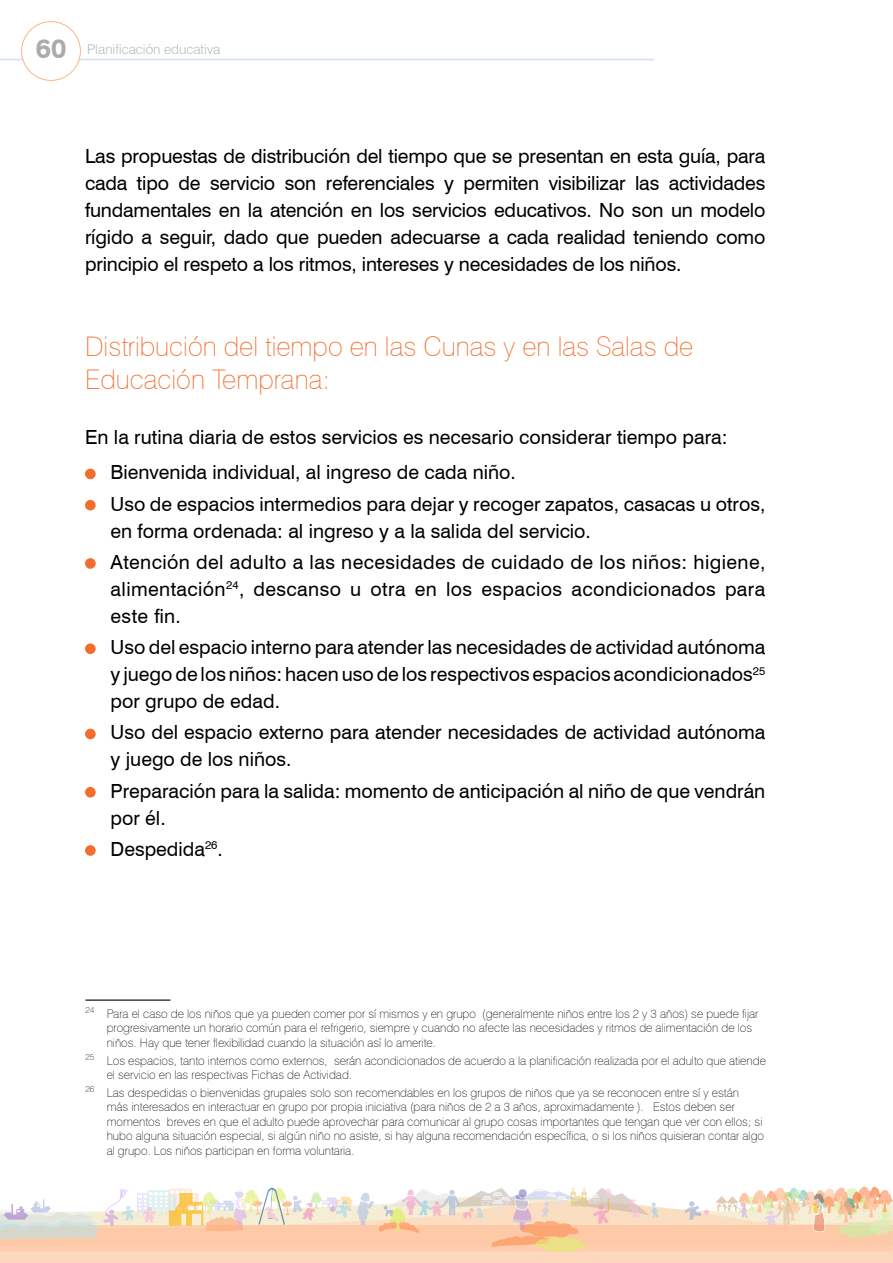
<style>
.page{position:relative;width:893px;height:1263px;background:#fff}
.page>*{position:absolute;margin:0;border:0;box-sizing:border-box;transform-origin:0 0}
.t1{font:100 27px/33px "Swiss 721 BT";color:#f46d2d}
.t2{font:19.5px/27px "Swiss 721 BT";color:#000}
.t3{font:300 13.5px "Swiss 721 BT";color:#b9baba}
.t4{font:100 12px/14.4px "Swiss 721 BT";color:#000}
.s1{font-family:"Swiss 721 BT Bold Rounded";font-weight:400;font-size:27px;color:#aaabab}
</style>
<div class="page">
<div style="left:0;top:1225px;width:893px;height:38px;background:#ffd6be"></div>
<hr style="left:0;top:59px;width:654px;height:1px;background:#d3dff6">
<div style="left:22px;top:22px;width:58px;height:58px;background:#fff;border-radius:50%"></div>
<div style="left:21px;top:21px;width:60px;height:60px;border:1px solid #ffb286;border-radius:50%"></div>
<svg style="left:0;top:1186px;width:893px;height:67px"></svg>
<div style="left:85px;top:469px;width:11px;height:10px;background:#f46d2d;border-radius:50%"></div>
<div style="left:85px;top:500px;width:11px;height:10px;background:#f46d2d;border-radius:50%"></div>
<div style="left:85px;top:558px;width:11px;height:11px;background:#f46d2d;border-radius:50%"></div>
<div style="left:85px;top:643px;width:11px;height:11px;background:#f46d2d;border-radius:50%"></div>
<div style="left:85px;top:729px;width:11px;height:10px;background:#f46d2d;border-radius:50%"></div>
<div style="left:85px;top:787px;width:11px;height:10px;background:#f46d2d;border-radius:50%"></div>
<div style="left:85px;top:845px;width:11px;height:11px;background:#f46d2d;border-radius:50%"></div>
<hr style="left:85px;top:999px;width:85px;height:2px;background:#000">
<p class="t3" style="left:36px;top:41px;width:186px"><span class="s1">60</span> Planificación educativa</p>
<p class="t2" style="left:85px;top:142px;width:682px;text-align:justify">Las propuestas de distribución del tiempo que se presentan en esta guía, para cada tipo de servicio son referenciales y permiten visibilizar las actividades fundamentales en la atención en los servicios educativos. No son un modelo rígido a seguir, dado que pueden adecuarse a cada realidad teniendo como principio el respeto a los ritmos, intereses y necesidades de los niños.</p>
<h1 class="t1" style="left:85px;top:330px;width:610px">Distribución del tiempo en las Cunas y en las Salas de<br>Educación Temprana:</h1>
<p class="t2" style="left:111px;top:419px;width:618px;line-height:35.5px;text-indent:-26px">En la rutina diaria de estos servicios es necesario considerar tiempo para:<br>Bienvenida individual, al ingreso de cada niño.</p>
<p class="t2" style="left:111px;top:490px;width:656px">Uso de espacios intermedios para dejar y recoger zapatos, casacas u otros, en forma ordenada: al ingreso y a la salida del servicio.</p>
<p class="t2" style="left:111px;top:548px;width:656px;text-align:justify">Atención del adulto a las necesidades de cuidado de los niños: higiene, alimentación<sup>24</sup>, descanso u otra en los espacios acondicionados para este fin.</p>
<p class="t2" style="left:111px;top:633px;width:656px;text-align:justify">Uso del espacio interno para atender las necesidades de actividad autónoma y juego de los niños: hacen uso de los respectivos espacios acondicionados<sup>25 </sup>por grupo de edad.</p>
<p class="t2" style="left:111px;top:719px;width:656px">Uso del espacio externo para atender necesidades de actividad autónoma y juego de los niños.</p>
<p class="t2" style="left:111px;top:777px;width:656px">Preparación para la salida: momento de anticipación al niño de que vendrán por él.</p>
<p class="t2" style="left:111px;top:835px;width:114px">Despedida<sup>26</sup>.</p>
<p class="t4" style="left:107px;top:1006px;width:653px;text-indent:-21px"><sup>24</sup> Para el caso de los niños que ya pueden comer por sí mismos y en grupo (generalmente niños entre los 2 y 3 años) se puede fijar progresivamente un horario común para el refrigerio, siempre y cuando no afecte las necesidades y ritmos de alimentación de los niños. Hay que tener flexibilidad cuando la situación así lo amerite.</p>
<p class="t4" style="left:107px;top:1053px;width:661px;text-indent:-21px"><sup>25</sup> Los espacios, tanto internos como externos, serán acondicionados de acuerdo a la planificación realizada por el adulto que atiende el servicio en las respectivas Fichas de Actividad.</p>
<p class="t4" style="left:107px;top:1085px;width:659px;text-indent:-21px"><sup>26</sup> Las despedidas o bienvenidas grupales solo son recomendables en los grupos de niños que ya se reconocen entre sí y están<br>más interesados en interactuar en grupo por propia iniciativa (para niños de 2 a 3 años, aproximadamente ). Estos deben ser momentos breves en que el adulto puede aprovechar para comunicar al grupo cosas importantes que tengan que ver con ellos; si hubo alguna situación especial, si algún niño no asiste, si hay alguna recomendación específica, o si los niños quisieran contar algo al grupo. Los niños participan en forma voluntaria.</p>
</div>
